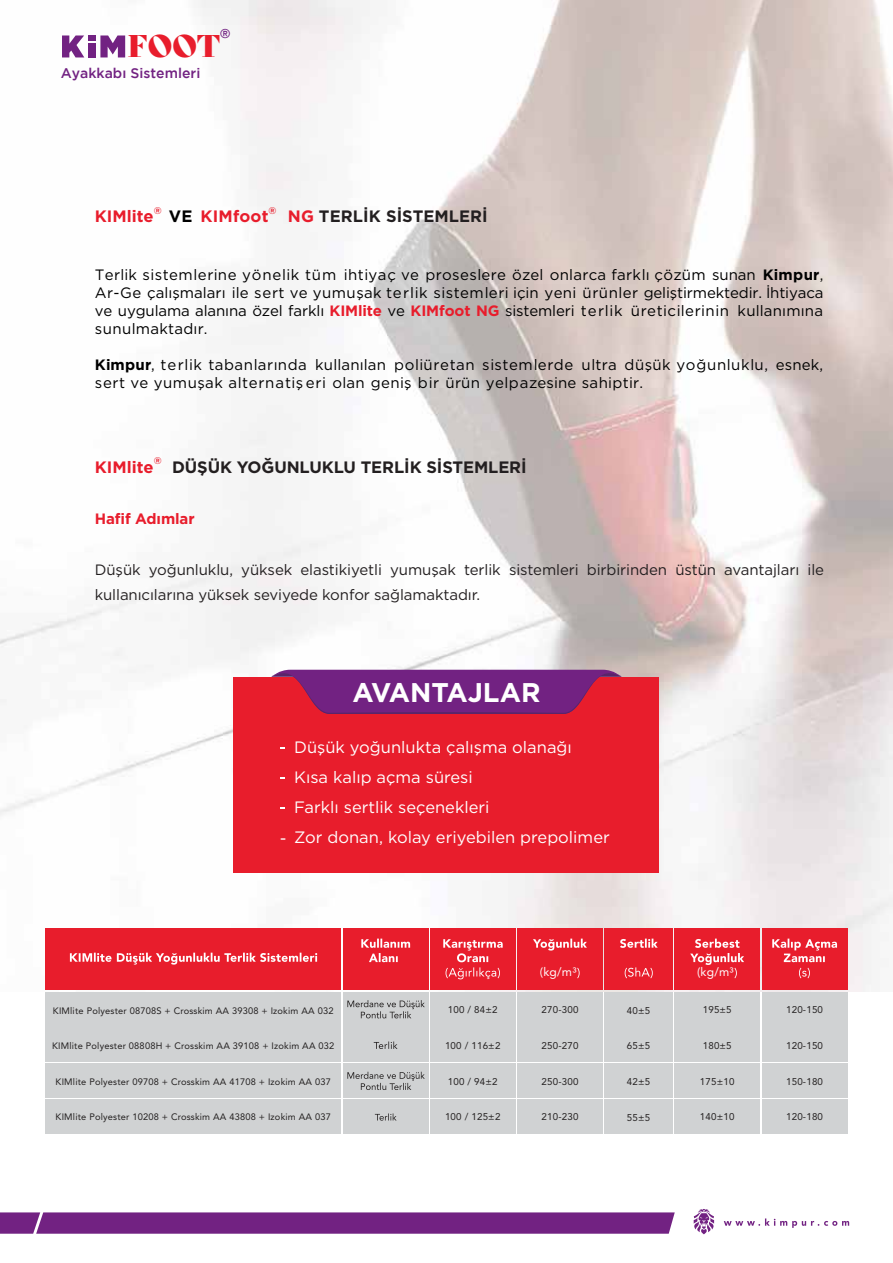
<style>
.page{position:relative;width:893px;height:1263px;background:#fff}
.page>*{position:absolute;margin:0;border:0;box-sizing:border-box;transform-origin:0 0}
.t1{font:30.6px "Bely Display";color:#e81d2c}
.t2{font:27px "Gotham Bold TR";color:#fff}
.t3{font:16.5px/30px "Gotham Book Tr";color:#fff}
.t4{font:16.5px "Gotham Bold TR";letter-spacing:-.005em;color:#231f20}
.t5{font:16.5px "Gotham Bold TR";color:#e81d2c}
.t6{font:15px/18px "Gotham Book Tr";letter-spacing:.025em;color:#000;text-align:justify}
.t7{font:15px/25.5px "Gotham Book Tr";letter-spacing:-.005em;color:#231f20}
.t8{font:15px "Gotham Bold TR";letter-spacing:-.005em;color:#e81d2c}
.t9{font:13.95px "Gotham Medium TR";color:#722282}
.t10{font:500 12.75px "Avenir";color:#722282}
.t11{font:12px "Avenir";letter-spacing:.02em;color:#fff}
.t12{font:9.75px "Avenir";letter-spacing:.02em;color:#232020}
.t13{font:9.6px "Gotham Bold TR";color:#e81d2c}
.t14{font:9.3px "Avenir";letter-spacing:.02em;color:#232020}
.s1{color:#000}
.s2{color:#e81d2c}
.s3{font-family:"Gotham Bold TR"}
.s4{font-family:"Gotham Bold TR";color:#e81d2c}
</style>
<div class="page">
<img style="left:0;top:0;width:893px;height:992px">
<div style="left:234px;top:677px;width:425px;height:195px;background:#e81d2c"></div>
<svg style="left:271px;top:659px;width:351px;height:55px"></svg>
<div style="left:46px;top:992px;width:295px;height:34px;background:#d0d2d3"></div>
<div style="left:46px;top:1028px;width:295px;height:34px;background:#d0d2d3"></div>
<div style="left:46px;top:928px;width:295px;height:62px;background:#e81d2c"></div>
<svg style="left:70px;top:953px;width:247px;height:11px"></svg>
<div style="left:430px;top:992px;width:85px;height:34px;background:#d0d2d3"></div>
<div style="left:430px;top:1028px;width:85px;height:34px;background:#d0d2d3"></div>
<div style="left:430px;top:928px;width:85px;height:62px;background:#e81d2c"></div>
<svg style="left:443px;top:939px;width:60px;height:40px"></svg>
<div style="left:517px;top:992px;width:86px;height:34px;background:#d0d2d3"></div>
<div style="left:517px;top:1028px;width:86px;height:34px;background:#d0d2d3"></div>
<div style="left:517px;top:928px;width:86px;height:62px;background:#e81d2c"></div>
<svg style="left:533px;top:938px;width:54px;height:12px"></svg>
<svg style="left:577px;top:968px;width:3px;height:10px"></svg>
<div style="left:605px;top:992px;width:68px;height:34px;background:#d0d2d3"></div>
<div style="left:605px;top:1028px;width:68px;height:34px;background:#d0d2d3"></div>
<div style="left:605px;top:928px;width:68px;height:62px;background:#e81d2c"></div>
<svg style="left:620px;top:938px;width:38px;height:10px"></svg>
<svg style="left:625px;top:967px;width:28px;height:11px"></svg>
<div style="left:675px;top:992px;width:85px;height:34px;background:#d0d2d3"></div>
<div style="left:675px;top:1028px;width:85px;height:34px;background:#d0d2d3"></div>
<div style="left:675px;top:928px;width:85px;height:62px;background:#e81d2c"></div>
<svg style="left:690px;top:938px;width:54px;height:40px"></svg>
<div style="left:762px;top:992px;width:85px;height:34px;background:#d0d2d3"></div>
<div style="left:762px;top:1028px;width:85px;height:34px;background:#d0d2d3"></div>
<div style="left:762px;top:928px;width:85px;height:62px;background:#e81d2c"></div>
<svg style="left:772px;top:938px;width:65px;height:24px"></svg>
<svg style="left:799px;top:968px;width:11px;height:10px"></svg>
<div style="left:343px;top:992px;width:85px;height:34px;background:#d0d2d3"></div>
<div style="left:343px;top:1028px;width:85px;height:34px;background:#d0d2d3"></div>
<div style="left:343px;top:928px;width:85px;height:62px;background:#e81d2c"></div>
<svg style="left:361px;top:938px;width:49px;height:24px"></svg>
<svg style="left:347px;top:1000px;width:78px;height:18px"></svg>
<svg style="left:374px;top:1041px;width:23px;height:8px"></svg>
<div style="left:46px;top:1064px;width:295px;height:34px;background:#d0d2d3"></div>
<div style="left:430px;top:1064px;width:85px;height:34px;background:#d0d2d3"></div>
<div style="left:517px;top:1064px;width:86px;height:34px;background:#d0d2d3"></div>
<div style="left:605px;top:1064px;width:68px;height:34px;background:#d0d2d3"></div>
<div style="left:675px;top:1064px;width:85px;height:34px;background:#d0d2d3"></div>
<div style="left:762px;top:1064px;width:85px;height:34px;background:#d0d2d3"></div>
<div style="left:343px;top:1064px;width:85px;height:34px;background:#d0d2d3"></div>
<svg style="left:347px;top:1072px;width:78px;height:18px"></svg>
<div style="left:46px;top:1099px;width:295px;height:34px;background:#d0d2d3"></div>
<div style="left:430px;top:1099px;width:85px;height:34px;background:#d0d2d3"></div>
<div style="left:517px;top:1099px;width:86px;height:34px;background:#d0d2d3"></div>
<div style="left:605px;top:1099px;width:68px;height:34px;background:#d0d2d3"></div>
<div style="left:675px;top:1099px;width:85px;height:34px;background:#d0d2d3"></div>
<div style="left:762px;top:1099px;width:85px;height:34px;background:#d0d2d3"></div>
<div style="left:343px;top:1099px;width:85px;height:34px;background:#d0d2d3"></div>
<svg style="left:375px;top:1113px;width:22px;height:7px"></svg>
<svg style="left:724px;top:1218px;width:125px;height:10px"></svg>
<svg style="left:0;top:1212px;width:675px;height:22px"></svg>
<svg style="left:694px;top:1209px;width:20px;height:25px"></svg>
<svg style="left:62px;top:35px;width:22px;height:22px"></svg>
<div style="left:89px;top:43px;width:7px;height:14px;background:#722282"></div>
<div style="left:89px;top:35px;width:7px;height:6px;background:#722282"></div>
<svg style="left:100px;top:35px;width:25px;height:22px"></svg>
<p class="t10" style="left:220px;top:23px;width:12px">®</p>
<h1 class="t1" style="left:128px;top:22px;width:94px">FOOT</h1>
<p class="t9" style="left:61px;top:65px;width:141px">Ayakkabı Sistemleri</p>
<p class="t5" style="left:95px;top:207px;width:60px">KIMlite</p>
<p class="t13" style="left:154px;top:205px;width:9px">®</p>
<p class="t5" style="left:169px;top:207px;width:101px"><span class="s1">VE</span> KIMfoot</p>
<p class="t13" style="left:269px;top:205px;width:9px">®</p>
<p class="t4" style="left:288px;top:207px;width:201px"><span class="s2">NG</span> TERLİK SİSTEMLERİ</p>
<p class="t6" style="left:95px;top:265px;width:730px">Terlik sistemlerine yönelik tüm ihtiyaç ve proseslere özel onlarca farklı çözüm sunan <span class="s3">Kimpur</span>, Ar-Ge çalışmaları ile sert ve yumuşak terlik sistemleri için yeni ürünler geliştirmektedir. İhtiyaca ve uygulama alanına özel farklı <span class="s4">KIMlite</span> ve <span class="s4">KIMfoot NG</span> sistemleri terlik üreticilerinin kullanımına sunulmaktadır.</p>
<p class="t6" style="left:95px;top:355px;width:730px"><span class="s3">Kimpur</span>, terlik tabanlarında kullanılan poliüretan sistemlerde ultra düşük yoğunluklu, esnek, sert ve yumuşak alternatifleri olan geniş bir ürün yelpazesine sahiptir.</p>
<p class="t5" style="left:95px;top:457px;width:60px">KIMlite</p>
<p class="t13" style="left:154px;top:455px;width:9px">®</p>
<p class="t4" style="left:172px;top:457px;width:356px">DÜŞÜK YOĞUNLUKLU TERLİK SİSTEMLERİ</p>
<p class="t8" style="left:95px;top:510px;width:101px">Hafif Adımlar</p>
<p class="t7" style="left:95px;top:557px;width:731px">Düşük yoğunluklu, yüksek elastikiyetli yumuşak terlik sistemleri birbirinden üstün avantajları ile kullanıcılarına yüksek seviyede konfor sağlamaktadır.</p>
<h2 class="t2" style="left:352px;top:676px;width:190px">AVANTAJLAR</h2>
<p class="t3" style="left:294px;top:733px;width:279px">Düşük yoğunlukta çalışma olanağı<br>Kısa kalıp açma süresi<br>Farklı sertlik seçenekleri</p>
<p class="t3" style="left:280px;top:823px;width:331px">- Zor donan, kolay eriyebilen prepolimer</p>
<p class="t14" style="left:53px;top:1003px;width:282px">KIMlite Polyester 08708S + Crosskim AA 39308 + Izokim AA 032</p>
<p class="t14" style="left:52px;top:1038px;width:284px">KIMlite Polyester 08808H + Crosskim AA 39108 + Izokim AA 032</p>
<p class="t12" style="left:448px;top:1002px;width:51px">100 / 84±2</p>
<p class="t12" style="left:445px;top:1038px;width:57px">100 / 116±2</p>
<p class="t11" style="left:540px;top:963px;width:38px">(kg/m³</p>
<p class="t12" style="left:542px;top:1002px;width:38px">270-300</p>
<p class="t12" style="left:542px;top:1038px;width:38px">250-270</p>
<p class="t12" style="left:627px;top:1002px;width:25px">40±5</p>
<p class="t12" style="left:627px;top:1038px;width:25px">65±5</p>
<p class="t11" style="left:697px;top:963px;width:38px">(kg/m³</p>
<p class="t12" style="left:703px;top:1002px;width:30px">195±5</p>
<p class="t12" style="left:703px;top:1038px;width:30px">180±5</p>
<p class="t12" style="left:786px;top:1002px;width:38px">120-150</p>
<p class="t12" style="left:786px;top:1038px;width:38px">120-150</p>
<p class="t14" style="left:56px;top:1074px;width:277px">KIMlite Polyester 09708 + Crosskim AA 41708 + Izokim AA 037</p>
<p class="t12" style="left:448px;top:1073px;width:51px">100 / 94±2</p>
<p class="t12" style="left:542px;top:1073px;width:38px">250-300</p>
<p class="t12" style="left:627px;top:1074px;width:25px">42±5</p>
<p class="t12" style="left:700px;top:1073px;width:36px">175±10</p>
<p class="t12" style="left:786px;top:1073px;width:38px">150-180</p>
<p class="t14" style="left:56px;top:1109px;width:277px">KIMlite Polyester 10208 + Crosskim AA 43808 + Izokim AA 037</p>
<p class="t12" style="left:445px;top:1109px;width:57px">100 / 125±2</p>
<p class="t12" style="left:542px;top:1109px;width:38px">210-230</p>
<p class="t12" style="left:627px;top:1109px;width:25px">55±5</p>
<p class="t12" style="left:700px;top:1109px;width:36px">140±10</p>
<p class="t12" style="left:786px;top:1109px;width:38px">120-180</p>
</div>
